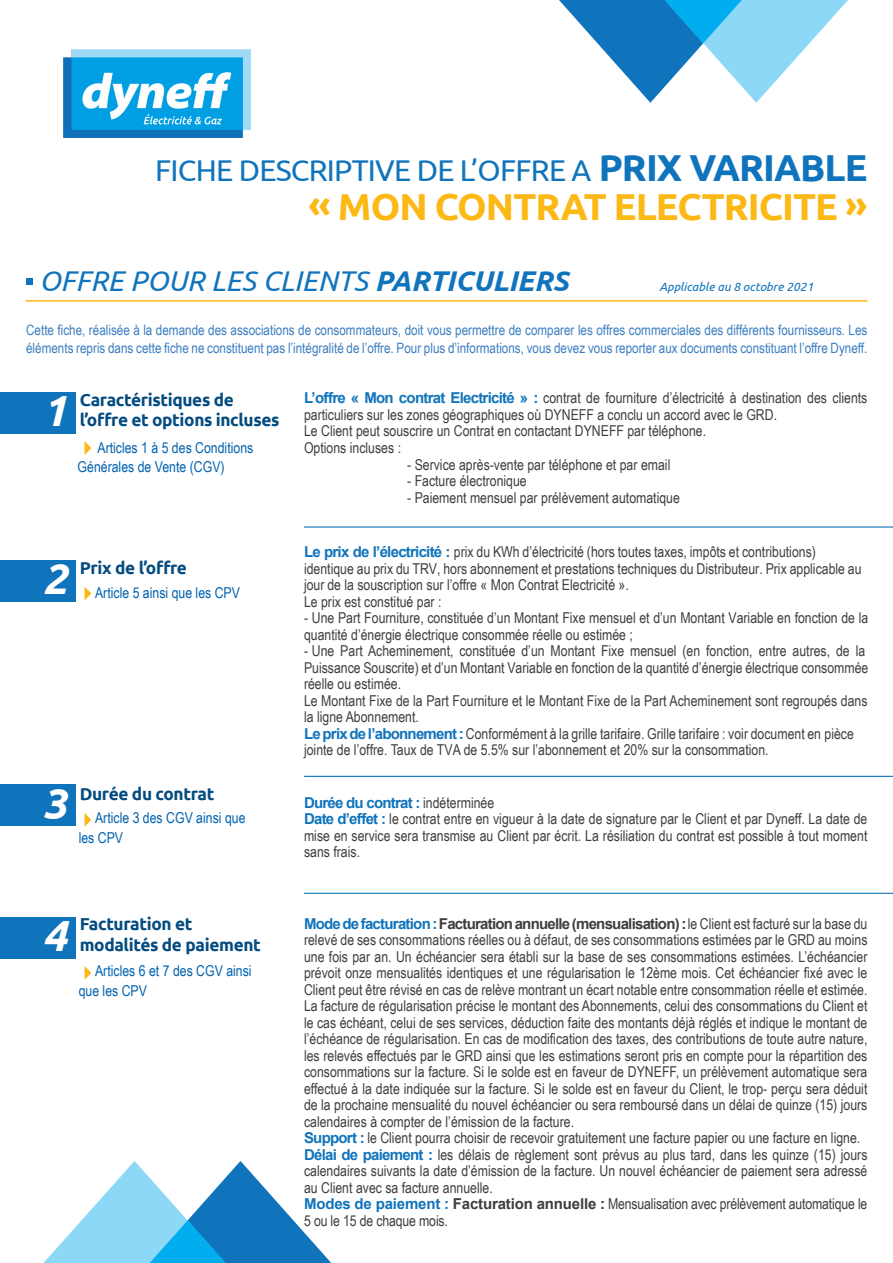
<style>
.page{position:relative;width:893px;height:1263px;background:#fff}
.page>*{position:absolute;margin:0;border:0;box-sizing:border-box;transform-origin:0 0}
.t1{font:italic 700 43.5px "Ubuntu";color:#fff}
.t2{font:700 37.5px "Ubuntu";letter-spacing:-.025em;color:#fcb814}
.t3{font:30px "Ubuntu";letter-spacing:-.025em;color:#1074bc}
.t4{font:italic 28.5px "Ubuntu";color:#1074bc}
.t5{font:700 17.25px/20.7px "Ubuntu";letter-spacing:-.02em;color:#044c80}
.t6{font:15px/16.5px "Arial Narrow";color:#3e3e3f}
.t7{font:15px/19.5px "Arial Narrow";color:#0162b0}
.t8{font:700 15px "Arial";letter-spacing:-.05em;color:#1074bc}
.t9{font:14.25px/18px "Arial Narrow";color:#3c7ec1}
.t10{font:italic 12px "Ubuntu";color:#1074bc}
.s1{font-weight:700;font-size:37.5px}
.s2{font-weight:700}
.s3{font-family:"Arial";font-weight:700;color:#1074bc}
.s4{font-family:"Arial Narrow";font-weight:400;color:#3e3e3f}
.s5{font-family:"Arial";font-weight:700}
</style>
<div class="page">
<svg style="left:559px;top:0;width:289px;height:103px"></svg>
<svg style="left:43px;top:1161px;width:288px;height:102px"></svg>
<hr style="left:304px;top:526px;width:589px;height:2px;background:#1074bc">
<hr style="left:304px;top:776px;width:589px;height:1px;background:#1074bc">
<hr style="left:304px;top:893px;width:589px;height:1px;background:#1074bc">
<div style="left:26px;top:278px;width:7px;height:7px;background:#1074bc"></div>
<hr style="left:26px;top:300px;width:841px;height:2px;background:#fcb814">
<div style="left:0;top:392px;width:75px;height:42px;background:#1074bc"></div>
<div style="left:0;top:560px;width:75px;height:42px;background:#1074bc"></div>
<div style="left:0;top:784px;width:75px;height:42px;background:#1074bc"></div>
<div style="left:0;top:917px;width:75px;height:41px;background:#1074bc"></div>
<svg style="left:84px;top:441px;width:7px;height:14px"></svg>
<svg style="left:84px;top:587px;width:7px;height:13px"></svg>
<svg style="left:84px;top:813px;width:7px;height:14px"></svg>
<svg style="left:84px;top:966px;width:7px;height:14px"></svg>
<img style="left:63px;top:50px;width:188px;height:88px">
<p class="t3" style="left:155px;top:152px;width:714px">FICHE DESCRIPTIVE DE L’OFFRE A <span class="s1">PRIX VARIABLE</span></p>
<p class="t2" style="left:308px;top:184px;width:560px">« MON CONTRAT ELECTRICITE »</p>
<p class="t4" style="left:40px;top:264px;width:531px">OFFRE POUR LES CLIENTS <span class="s2">PARTICULIERS</span></p>
<p class="t10" style="left:659px;top:280px;width:155px">Applicable au 8 octobre 2021</p>
<p class="t9" style="left:26px;top:320px;width:843px">Cette fiche, réalisée à la demande des associations de consommateurs, doit vous permettre de comparer les offres commerciales des différents fournisseurs. Les éléments repris dans cette fiche ne constituent pas l’intégralité de l’offre. Pour plus d’informations, vous devez vous reporter aux documents constituant l’offre Dyneff.</p>
<p class="t1" style="left:42px;top:384px;width:26px">1</p>
<p class="t5" style="left:80px;top:389px;width:156px">Caractéristiques de</p>
<p class="t5" style="left:80px;top:410px;width:201px">l’offre et options incluses</p>
<p class="t7" style="left:78px;top:437px;width:177px;text-indent:20px">Articles 1 à 5 des Conditions<br>Générales de Vente (CGV)</p>
<p class="t6" style="left:304px;top:389px;width:565px"><span class="s3">L’offre « Mon contrat Electricité » :</span> contrat de fourniture d’électricité à destination des clients particuliers sur les zones géographiques où DYNEFF a conclu un accord avec le GRD.</p>
<p class="t6" style="left:304px;top:422px;width:404px">Le Client peut souscrire un Contrat en contactant DYNEFF par téléphone.</p>
<p class="t6" style="left:304px;top:439px;width:99px">Options incluses :</p>
<p class="t6" style="left:407px;top:456px;width:265px">- Service après-vente par téléphone et par email</p>
<p class="t6" style="left:407px;top:472px;width:121px">- Facture électronique</p>
<p class="t6" style="left:407px;top:489px;width:274px">- Paiement mensuel par prélèvement automatique</p>
<p class="t1" style="left:42px;top:552px;width:26px">2</p>
<p class="t5" style="left:80px;top:557px;width:109px">Prix de l’offre</p>
<p class="t7" style="left:95px;top:582px;width:146px">Article 5 ainsi que les CPV</p>
<p class="t1" style="left:42px;top:777px;width:26px">3</p>
<p class="t5" style="left:80px;top:783px;width:136px">Durée du contrat</p>
<p class="t7" style="left:79px;top:808px;width:168px;text-indent:16px">Article 3 des CGV ainsi que les CPV</p>
<p class="t6" style="left:304px;top:543px;width:559px"><span class="s3">Le prix de l’électricité :</span> prix du KWh d’électricité (hors toutes taxes, impôts et contributions) identique au prix du TRV, hors abonnement et prestations techniques du Distributeur. Prix applicable au jour de la souscription sur l’offre « Mon Contrat Electricité ».<br>Le prix est constitué par :</p>
<p class="t6" style="left:304px;top:609px;width:566px">- Une Part Fourniture, constituée d’un Montant Fixe mensuel et d’un Montant Variable en fonction de la quantité d’énergie électrique consommée réelle ou estimée ;</p>
<p class="t6" style="left:304px;top:642px;width:566px">- Une Part Acheminement, constituée d’un Montant Fixe mensuel (en fonction, entre autres, de la Puissance Souscrite) et d’un Montant Variable en fonction de la quantité d’énergie électrique consommée réelle ou estimée.<br>Le Montant Fixe de la Part Fourniture et le Montant Fixe de la Part Acheminement sont regroupés dans la ligne Abonnement.<br><span class="s3">Le prix de l’abonnement :</span>Conformément à la grille tarifaire. Grille tarifaire : voir document en pièce jointe de l’offre. Taux de TVA de 5.5% sur l’abonnement et 20% sur la consommation.</p>
<p class="t8" style="left:304px;top:792px;width:192px">Durée du contrat : <span class="s4">indéterminée</span></p>
<p class="t6" style="left:304px;top:810px;width:565px;text-align:justify"><span class="s3">Date d’effet :</span> le contrat entre en vigueur à la date de signature par le Client et par Dyneff. La date de mise en service sera transmise au Client par écrit. La résiliation du contrat est possible à tout moment sans frais.</p>
<p class="t1" style="left:42px;top:909px;width:26px">4</p>
<p class="t5" style="left:80px;top:913px;width:183px">Facturation et modalités de paiement</p>
<p class="t7" style="left:79px;top:961px;width:174px;text-indent:16px">Articles 6 et 7 des CGV ainsi que les CPV</p>
<p class="t6" style="left:304px;top:915px;width:565px;text-align:justify"><span class="s3">Mode de facturation :</span> <span class="s5">Facturation annuelle (mensualisation) :</span> le Client est facturé sur la base du relevé de ses consommations réelles ou à défaut, de ses consommations estimées par le GRD au moins une fois par an. Un échéancier sera établi sur la base de ses consommations estimées. L’échéancier prévoit onze mensualités identiques et une régularisation le 12ème mois. Cet échéancier fixé avec le Client peut être révisé en cas de relève montrant un écart notable entre consommation réelle et estimée.<br>La facture de régularisation précise le montant des Abonnements, celui des consommations du Client et le cas échéant, celui de ses services, déduction faite des montants déjà réglés et indique le montant de l’échéance de régularisation. En cas de modification des taxes, des contributions de toute autre nature, les relevés effectués par le GRD ainsi que les estimations seront pris en compte pour la répartition des consommations sur la facture. Si le solde est en faveur de DYNEFF, un prélèvement automatique sera effectué à la date indiquée sur la facture. Si le solde est en faveur du Client, le trop- perçu sera déduit de la prochaine mensualité du nouvel échéancier ou sera remboursé dans un délai de quinze (15) jours calendaires à compter de l’émission de la facture.</p>
<p class="t6" style="left:304px;top:1129px;width:558px"><span class="s3">Support :</span> le Client pourra choisir de recevoir gratuitement une facture papier ou une facture en ligne.</p>
<p class="t6" style="left:304px;top:1146px;width:565px;text-align:justify"><span class="s3">Délai de paiement :</span> les délais de règlement sont prévus au plus tard, dans les quinze (15) jours calendaires suivants la date d’émission de la facture. Un nouvel échéancier de paiement sera adressé au Client avec sa facture annuelle.</p>
<p class="t6" style="left:304px;top:1195px;width:565px"><span class="s3">Modes de paiement :</span> <span class="s5">Facturation annuelle :</span> Mensualisation avec prélèvement automatique le<br>5 ou le 15 de chaque mois.</p>
</div>
